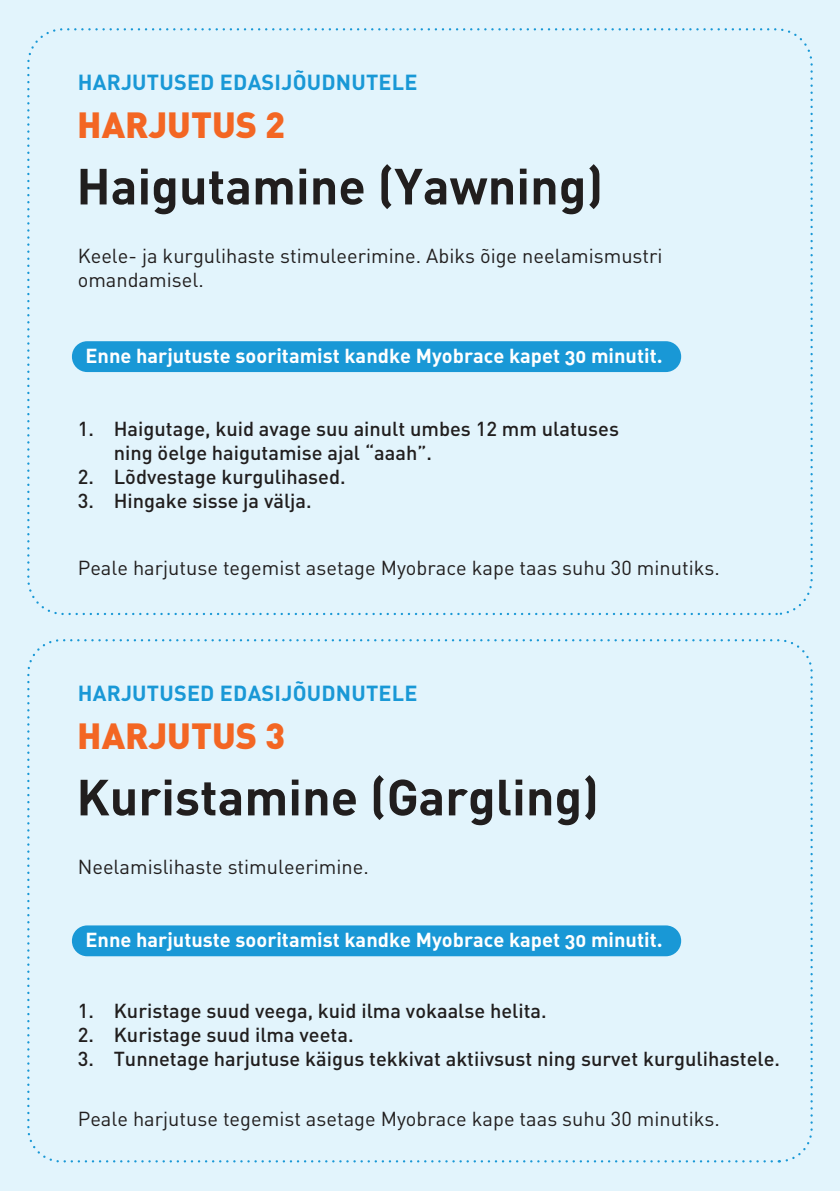
<style>
.page{position:relative;width:840px;height:1191px;background:#fff}
.page>*{position:absolute;margin:0;border:0;box-sizing:border-box;transform-origin:0 0}
.t1{font:700 50px "DIN Pro";color:#211e1e}
.t2{font:900 36px "DIN Pro";color:#f36623}
.t3{font:700 21.6px "DIN Pro";letter-spacing:.01em;color:#1998d6}
.t4{font:500 20px/24px "DIN Pro";color:#211e1e}
.t5{font:20px/24px "DIN Pro";color:#211e1e}
.t6{font:20px "DIN Bold Alternate";color:#fff}
</style>
<div class="page">
<div style="left:0;top:0;width:839px;height:1191px;background:#e2f4fc"></div>
<div style="left:72px;top:341px;width:608px;height:31px;background:#1998d6;border-radius:15px"></div>
<div style="left:72px;top:925px;width:608px;height:31px;background:#1998d6;border-radius:15px"></div>
<p class="t3" style="left:78px;top:67px;width:341px">HARJUTUSED EDASIJÕUDNUTELE</p>
<h2 class="t2" style="left:77px;top:100px;width:209px">HARJUTUS 2</h2>
<h1 class="t1" style="left:76px;top:152px;width:528px">Haigutamine (Yawning)</h1>
<p class="t5" style="left:78px;top:243px;width:586px">Keele- ja kurgulihaste stimuleerimine. Abiks õige neelamismustri omandamisel.</p>
<p class="t6" style="left:85px;top:343px;width:578px">Enne harjutuste sooritamist kandke Myobrace kapet 30 minutit.</p>
<p class="t4" style="left:114px;top:416px;width:506px;text-indent:-36px">1. Haigutage, kuid avage suu ainult umbes 12 mm ulatuses ning öelge haigutamise ajal “aaah”.</p>
<p class="t4" style="left:78px;top:464px;width:269px">2. Lõdvestage kurgulihased.</p>
<p class="t4" style="left:78px;top:488px;width:235px">3. Hingake sisse ja välja.</p>
<p class="t5" style="left:78px;top:555px;width:643px">Peale harjutuse tegemist asetage Myobrace kape taas suhu 30 minutiks.</p>
<p class="t3" style="left:78px;top:678px;width:341px">HARJUTUSED EDASIJÕUDNUTELE</p>
<h2 class="t2" style="left:77px;top:711px;width:209px">HARJUTUS 3</h2>
<h1 class="t1" style="left:76px;top:763px;width:524px">Kuristamine (Gargling)</h1>
<p class="t5" style="left:78px;top:854px;width:292px">Neelamislihaste stimuleerimine.</p>
<p class="t6" style="left:85px;top:927px;width:578px">Enne harjutuste sooritamist kandke Myobrace kapet 30 minutit.</p>
<p class="t4" style="left:78px;top:997px;width:470px">1. Kuristage suud veega, kuid ilma vokaalse helita.</p>
<p class="t4" style="left:78px;top:1021px;width:277px">2. Kuristage suud ilma veeta.</p>
<p class="t4" style="left:78px;top:1045px;width:703px">3. Tunnetage harjutuse käigus tekkivat aktiivsust ning survet kurgulihastele.</p>
<p class="t5" style="left:78px;top:1106px;width:643px">Peale harjutuse tegemist asetage Myobrace kape taas suhu 30 minutiks.</p>
</div>
